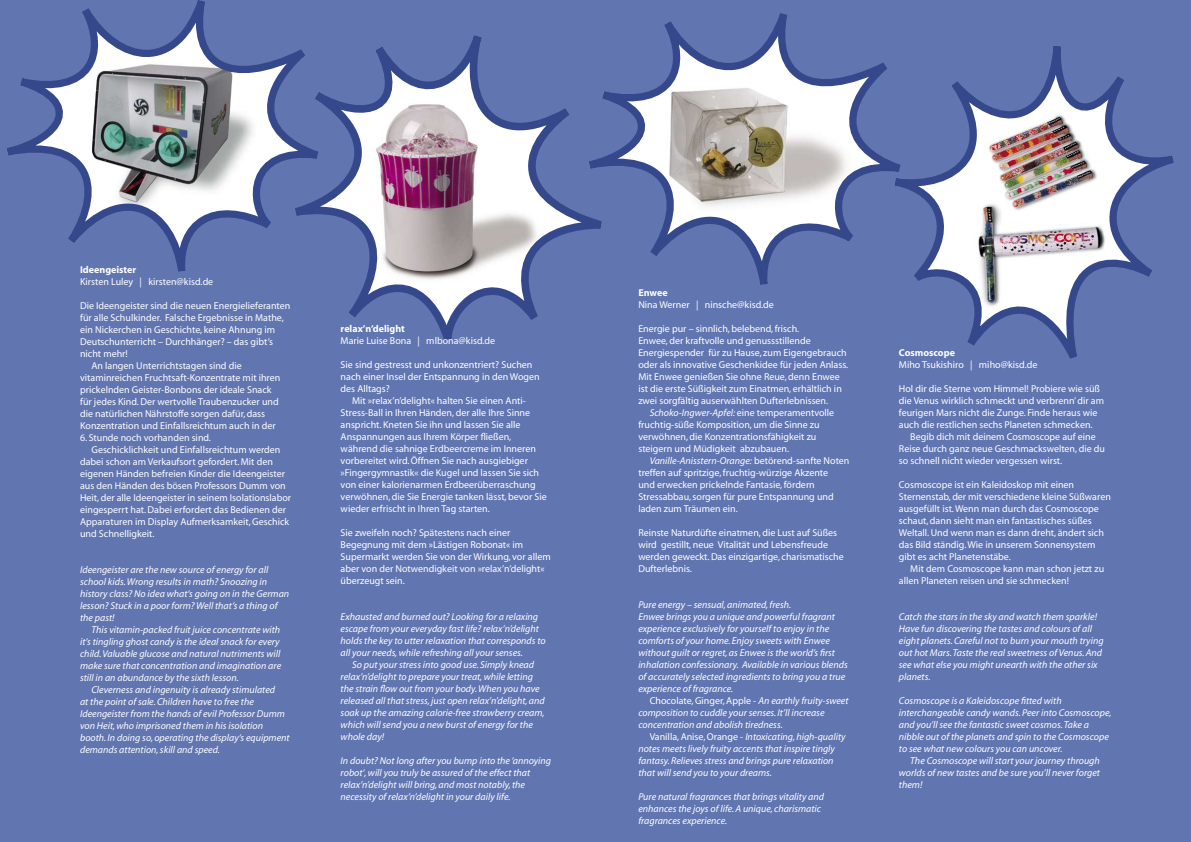
<style>
.page{position:relative;width:1191px;height:842px;background:#6175b0}
.page>*{position:absolute;margin:0;border:0;box-sizing:border-box;transform-origin:0 0}
.t1{font:10px/12px "Myriad";color:#fff}
.t2{font:italic 10px/12px "Myriad";color:#fff}
.t3{font:700 10px "Myriad";color:#fff}
.s1{font-style:italic}
.s2{font-style:normal}
</style>
<div class="page">
<svg style="left:7px;top:0;width:288px;height:271px"></svg>
<svg style="left:295px;top:35px;width:294px;height:305px"></svg>
<svg style="left:900px;top:46px;width:273px;height:313px"></svg>
<svg style="left:589px;top:13px;width:311px;height:272px"></svg>
<p class="t3" style="left:80px;top:264px;width:58px">Ideengeister</p>
<p class="t1" style="left:80px;top:276px;width:135px">Kirsten Luley | kirsten@kisd.de</p>
<p class="t1" style="left:80px;top:300px;width:212px">Die Ideengeister sind die neuen Energielieferanten</p>
<p class="t1" style="left:80px;top:312px;width:205px">für alle Schulkinder. Falsche Ergebnisse in Mathe,</p>
<p class="t1" style="left:80px;top:324px;width:197px">ein Nickerchen in Geschichte, keine Ahnung im</p>
<p class="t1" style="left:80px;top:336px;width:194px">Deutschunterricht – Durchhänger? – das gibt’s</p>
<p class="t1" style="left:80px;top:348px;width:49px">nicht mehr!</p>
<p class="t1" style="left:91px;top:360px;width:152px">An langen Unterrichtstagen sind die</p>
<p class="t1" style="left:80px;top:372px;width:202px">vitaminreichen Fruchtsaft-Konzentrate mit ihren</p>
<p class="t1" style="left:80px;top:384px;width:193px">prickelnden Geister-Bonbons der ideale Snack</p>
<p class="t1" style="left:80px;top:396px;width:200px">für jedes Kind. Der wertvolle Traubenzucker und</p>
<p class="t1" style="left:80px;top:408px;width:187px">die natürlichen Nährstoffe sorgen dafür, dass</p>
<p class="t1" style="left:80px;top:420px;width:197px">Konzentration und Einfallsreichtum auch in der</p>
<p class="t1" style="left:80px;top:432px;width:132px">6. Stunde noch vorhanden sind.</p>
<p class="t1" style="left:91px;top:444px;width:190px">Geschicklichkeit und Einfallsreichtum werden</p>
<p class="t1" style="left:80px;top:456px;width:194px">dabei schon am Verkaufsort gefordert. Mit den</p>
<p class="t1" style="left:80px;top:468px;width:206px">eigenen Händen befreien Kinder die Ideengeister</p>
<p class="t1" style="left:80px;top:480px;width:207px">aus den Händen des bösen Professors Dumm von</p>
<p class="t1" style="left:80px;top:492px;width:212px">Heit, der alle Ideengeister in seinem Isolationslabor</p>
<p class="t1" style="left:80px;top:504px;width:207px">eingesperrt hat. Dabei erfordert das Bedienen der</p>
<p class="t1" style="left:80px;top:516px;width:211px">Apparaturen im Display Aufmerksamkeit, Geschick</p>
<p class="t1" style="left:80px;top:528px;width:76px">und Schnelligkeit.</p>
<p class="t2" style="left:80px;top:564px;width:211px">Ideengeister are the new source of energy for all school kids. Wrong results in math? Snoozing in history class? No idea what‘s going on in the German lesson? Stuck in a poor form? Well that‘s a thing of the past!</p>
<p class="t2" style="left:80px;top:624px;width:203px;text-indent:11px">This vitamin-packed fruit juice concentrate with it‘s tingling ghost candy is the ideal snack for every child. Valuable glucose and natural nutriments will make sure that concentration and imagination are still in an abundance by the sixth lesson.</p>
<p class="t2" style="left:80px;top:684px;width:211px;text-indent:11px">Cleverness and ingenuity is already stimulated<br>at the point of sale. Children have to free the Ideengeister from the hands of evil Professor Dumm von Heit, who imprisoned them in his isolation booth. In doing so, operating the display‘s equipment demands attention, skill and speed.</p>
<p class="t3" style="left:341px;top:323px;width:66px">relax’n’delight</p>
<p class="t1" style="left:341px;top:335px;width:156px">Marie Luise Bona | mlbona@kisd.de</p>
<p class="t1" style="left:341px;top:359px;width:201px">Sie sind gestresst und unkonzentriert? Suchen nach einer Insel der Entspannung in den Wogen des Alltags?</p>
<p class="t1" style="left:341px;top:395px;width:207px;text-indent:11px">Mit »relax’n’delight« halten Sie einen Anti-Stress-Ball in Ihren Händen, der alle Ihre Sinne anspricht. Kneten Sie ihn und lassen Sie alle Anspannungen aus Ihrem Körper fließen, während die sahnige Erdbeercreme im Inneren vorbereitet wird. Öffnen Sie nach ausgiebiger »Fingergymnastik« die Kugel und lassen Sie sich von einer kalorienarmen Erdbeerüberraschung verwöhnen, die Sie Energie tanken lässt, bevor Sie wieder erfrischt in Ihren Tag starten.</p>
<p class="t1" style="left:341px;top:527px;width:211px">Sie zweifeln noch? Spätestens nach einer Begegnung mit dem »Lästigen Robonat« im Supermarkt werden Sie von der Wirkung, vor allem aber von der Notwendigkeit von »relax’n’delight« überzeugt sein.</p>
<p class="t2" style="left:341px;top:611px;width:206px">Exhausted and burned out? Looking for a relaxing escape from your everyday fast life? relax’n’delight holds the key to utter relaxation that corresponds to all your needs, while refreshing all your senses.</p>
<p class="t2" style="left:341px;top:659px;width:205px;text-indent:11px">So put your stress into good use. Simply knead relax’n’delight to prepare your treat, while letting the strain flow out from your body. When you have released all that stress, just open relax’n’delight, and soak up the amazing calorie-free strawberry cream, which will send you a new burst of energy for the whole day!</p>
<p class="t2" style="left:341px;top:755px;width:212px">In doubt? Not long after you bump into the ‘annoying robot‘, will you truly be assured of the effect that relax’n’delight will bring, and most notably, the necessity of relax’n’delight in your daily life.</p>
<p class="t3" style="left:638px;top:287px;width:31px">Enwee</p>
<p class="t1" style="left:638px;top:299px;width:137px">Nina Werner | ninsche@kisd.de</p>
<p class="t1" style="left:638px;top:323px;width:211px">Energie pur – sinnlich, belebend, frisch.<br>Enwee, der kraftvolle und genussstillende Energiespender für zu Hause, zum Eigengebrauch oder als innovative Geschenkidee für jeden Anlass.<br>Mit Enwee genießen Sie ohne Reue, denn Enwee ist die erste Süßigkeit zum Einatmen, erhältlich in zwei sorgfältig auserwählten Dufterlebnissen.</p>
<p class="t1" style="left:638px;top:407px;width:197px;text-indent:11px"><span class="s1">Schoko-Ingwer-Apfel:</span> eine temperamentvolle fruchtig-süße Komposition, um die Sinne zu verwöhnen, die Konzentrationsfähigkeit zu steigern und Müdigkeit abzubauen.</p>
<p class="t1" style="left:638px;top:455px;width:213px;text-indent:11px"><span class="s1">Vanille-Anisstern-Orange:</span> betörend-sanfte Noten treffen auf spritzige, fruchtig-würzige Akzente<br>und erwecken prickelnde Fantasie, fördern Stressabbau, sorgen für pure Entspannung und laden zum Träumen ein.</p>
<p class="t1" style="left:638px;top:527px;width:207px">Reinste Naturdüfte einatmen, die Lust auf Süßes wird gestillt, neue Vitalität und Lebensfreude werden geweckt. Das einzigartige, charismatische Dufterlebnis.</p>
<p class="t2" style="left:638px;top:599px;width:211px">Pure energy – sensual, animated, fresh.<br>Enwee brings you a unique and powerful fragrant experience exclusively for yourself to enjoy in the comforts of your home. Enjoy sweets with Enwee without guilt or regret, as Enwee is the world’s first inhalation confessionary. Available in various blends of accurately selected ingredients to bring you a true experience of fragrance.</p>
<p class="t2" style="left:638px;top:695px;width:212px;text-indent:11px"><span class="s2">Chocolate, Ginger, Apple -</span> An earthly fruity-sweet composition to cuddle your senses. It’ll increase concentration and abolish tiredness.</p>
<p class="t2" style="left:638px;top:731px;width:209px;text-indent:11px"><span class="s2">Vanilla, Anise, Orange -</span> Intoxicating, high-quality notes meets lively fruity accents that inspire tingly fantasy. Relieves stress and brings pure relaxation that will send you to your dreams.</p>
<p class="t2" style="left:638px;top:791px;width:187px">Pure natural fragrances that brings vitality and enhances the joys of life. A unique, charismatic fragrances experience.</p>
<p class="t3" style="left:899px;top:347px;width:58px">Cosmoscope</p>
<p class="t1" style="left:899px;top:359px;width:140px">Miho Tsukishiro | miho@kisd.de</p>
<p class="t1" style="left:899px;top:383px;width:207px">Hol dir die Sterne vom Himmel! Probiere wie süß die Venus wirklich schmeckt und verbrenn’ dir am feurigen Mars nicht die Zunge. Finde heraus wie auch die restlichen sechs Planeten schmecken.</p>
<p class="t1" style="left:899px;top:431px;width:207px;text-indent:11px">Begib dich mit deinem Cosmoscope auf eine<br>Reise durch ganz neue Geschmackswelten, die du so schnell nicht wieder vergessen wirst.</p>
<p class="t1" style="left:899px;top:479px;width:213px">Cosmoscope ist ein Kaleidoskop mit einen Sternenstab, der mit verschiedene kleine Süßwaren ausgefüllt ist. Wenn man durch das Cosmoscope schaut, dann sieht man ein fantastisches süßes Weltall. Und wenn man es dann dreht, ändert sich das Bild ständig. Wie in unserem Sonnensystem gibt es acht Planetenstäbe.</p>
<p class="t1" style="left:899px;top:563px;width:207px;text-indent:11px">Mit dem Cosmoscope kann man schon jetzt zu allen Planeten reisen und sie schmecken!</p>
<p class="t2" style="left:899px;top:611px;width:206px">Catch the stars in the sky and watch them sparkle!<br>Have fun discovering the tastes and colours of all eight planets. Careful not to burn your mouth trying out hot Mars. Taste the real sweetness of Venus. And see what else you might unearth with the other six planets.</p>
<p class="t2" style="left:899px;top:695px;width:214px">Cosmoscope is a Kaleidoscope fitted with interchangeable candy wands. Peer into Cosmoscope, and you’ll see the fantastic sweet cosmos. Take a nibble out of the planets and spin to the Cosmoscope to see what new colours you can uncover.</p>
<p class="t2" style="left:899px;top:755px;width:203px;text-align:justify;text-indent:11px">The Cosmoscope will start your journey through worlds of new tastes and be sure you’ll never forget them!</p>
</div>
